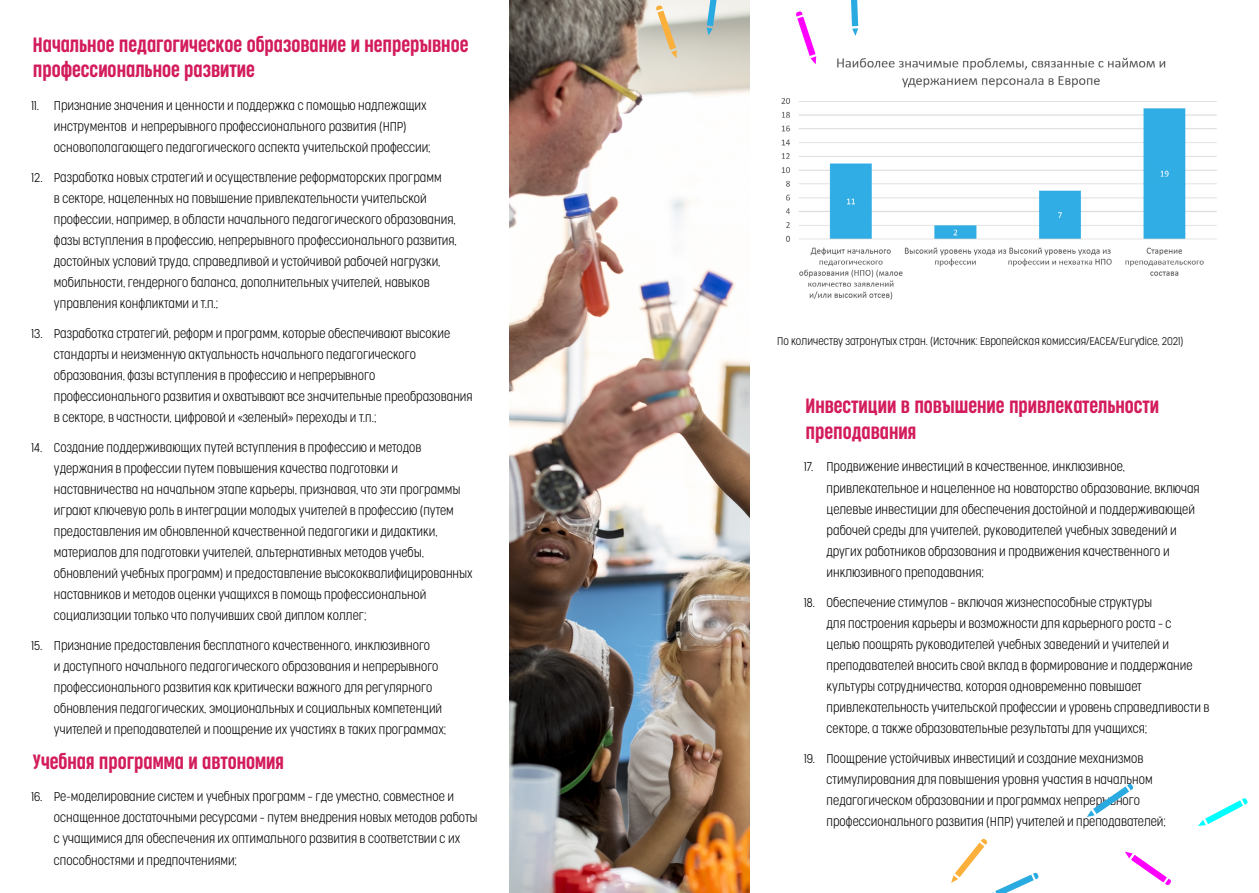
<style>
.page{position:relative;width:1259px;height:893px;background:#fff}
.page>*{position:absolute;margin:0;border:0;box-sizing:border-box;transform-origin:0 0}
.t1{font:300 19.5px/25.5px "Cocogoose Compressed";color:#d31c5c}
.t2{font:200 12px/21px "Cocogoose Condensed";color:#000}
.t3{font:200 10.5px "Cocogoose Condensed";color:#000}
</style>
<div class="page">
<img style="left:781px;top:56px;width:436px;height:244px">
<img style="left:510px;top:0;width:239px;height:893px">
<svg style="left:951px;top:838px;width:87px;height:55px"></svg>
<svg style="left:1087px;top:783px;width:46px;height:34px"></svg>
<svg style="left:1198px;top:798px;width:49px;height:28px"></svg>
<svg style="left:1125px;top:852px;width:46px;height:33px"></svg>
<svg style="left:873px;top:70px;width:12px;height:44px"></svg>
<svg style="left:656px;top:5px;width:21px;height:53px"></svg>
<svg style="left:851px;top:0;width:7px;height:36px"></svg>
<svg style="left:795px;top:11px;width:21px;height:53px"></svg>
<svg style="left:706px;top:0;width:12px;height:35px"></svg>
<h1 class="t1" style="left:33px;top:32px;width:437px">Начальное педагогическое образование и непрерывное профессиональное развитие</h1>
<p class="t2" style="left:54px;top:95px;width:378px;text-indent:-23px">11. Признание значения и ценности и поддержка с помощью надлежащих инструментов и непрерывного профессионального развития (НПР) основополагающего педагогического аспекта учительской профессии;</p>
<p class="t2" style="left:54px;top:167px;width:404px;text-indent:-23px">12. Разработка новых стратегий и осуществление реформаторских программ<br>в секторе, нацеленных на повышение привлекательности учительской профессии, например, в области начального педагогического образования, фазы вступления в профессию, непрерывного профессионального развития, достойных условий труда, справедливой и устойчивой рабочей нагрузки, мобильности, гендерного баланса, дополнительных учителей, навыков управления конфликтами и т.п.;</p>
<p class="t2" style="left:54px;top:323px;width:420px;text-indent:-23px">13. Разработка стратегий, реформ и программ, которые обеспечивают высокие стандарты и неизменную актуальность начального педагогического образования, фазы вступления в профессию и непрерывного профессионального развития и охватывают все значительные преобразования в секторе, в частности, цифровой и «зеленый» переходы и т.п.;</p>
<p class="t2" style="left:54px;top:437px;width:420px;text-indent:-23px">14. Создание поддерживающих путей вступления в профессию и методов удержания в профессии путем повышения качества подготовки и наставничества на начальном этапе карьеры, признавая, что эти программы играют ключевую роль в интеграции молодых учителей в профессию (путем предоставления им обновленной качественной педагогики и дидактики, материалов для подготовки учителей, альтернативных методов учебы, обновлений учебных программ) и предоставление высококвалифицированных наставников и методов оценки учащихся в помощь профессиональной социализации только что получивших свой диплом коллег;</p>
<p class="t2" style="left:54px;top:635px;width:394px;text-indent:-23px">15. Признание предоставления бесплатного качественного, инклюзивного<br>и доступного начального педагогического образования и непрерывного профессионального развития как критически важного для регулярного обновления педагогических, эмоциональных и социальных компетенций учителей и преподавателей и поощрение их участиях в таких программах;</p>
<h1 class="t1" style="left:33px;top:749px;width:252px">Учебная программа и автономия</h1>
<p class="t2" style="left:54px;top:786px;width:425px;text-indent:-23px">16. Ре-моделирование систем и учебных программ – где уместно, совместное и оснащенное достаточными ресурсами – путем внедрения новых методов работы с учащимися для обеспечения их оптимального развития в соответствии с их способностями и предпочтениями;</p>
<p class="t3" style="left:777px;top:334px;width:408px">По количеству затронутых стран. (Источник: Европейская комиссия/EACEA/Eurydice, 2021)</p>
<h1 class="t1" style="left:805px;top:393px;width:355px">Инвестиции в повышение привлекательности преподавания</h1>
<p class="t2" style="left:826px;top:456px;width:374px;text-indent:-22px">17. Продвижение инвестиций в качественное, инклюзивное, привлекательное и нацеленное на новаторство образование, включая целевые инвестиции для обеспечения достойной и поддерживающей рабочей среды для учителей, руководителей учебных заведений и других работников образования и продвижения качественного и инклюзивного преподавания;</p>
<p class="t2" style="left:826px;top:591px;width:384px;text-indent:-22px">18. Обеспечение стимулов – включая жизнеспособные структуры<br>для построения карьеры и возможности для карьерного роста – с<br>целью поощрять руководителей учебных заведений и учителей и преподавателей вносить свой вклад в формирование и поддержание культуры сотрудничества, которая одновременно повышает привлекательность учительской профессии и уровень справедливости в секторе, а также образовательные результаты для учащихся;</p>
<p class="t2" style="left:826px;top:747px;width:341px;text-indent:-22px">19. Поощрение устойчивых инвестиций и создание механизмов стимулирования для повышения уровня участия в начальном педагогическом образовании и программах непрерывного профессионального развития (НПР) учителей и преподавателей;</p>
</div>
